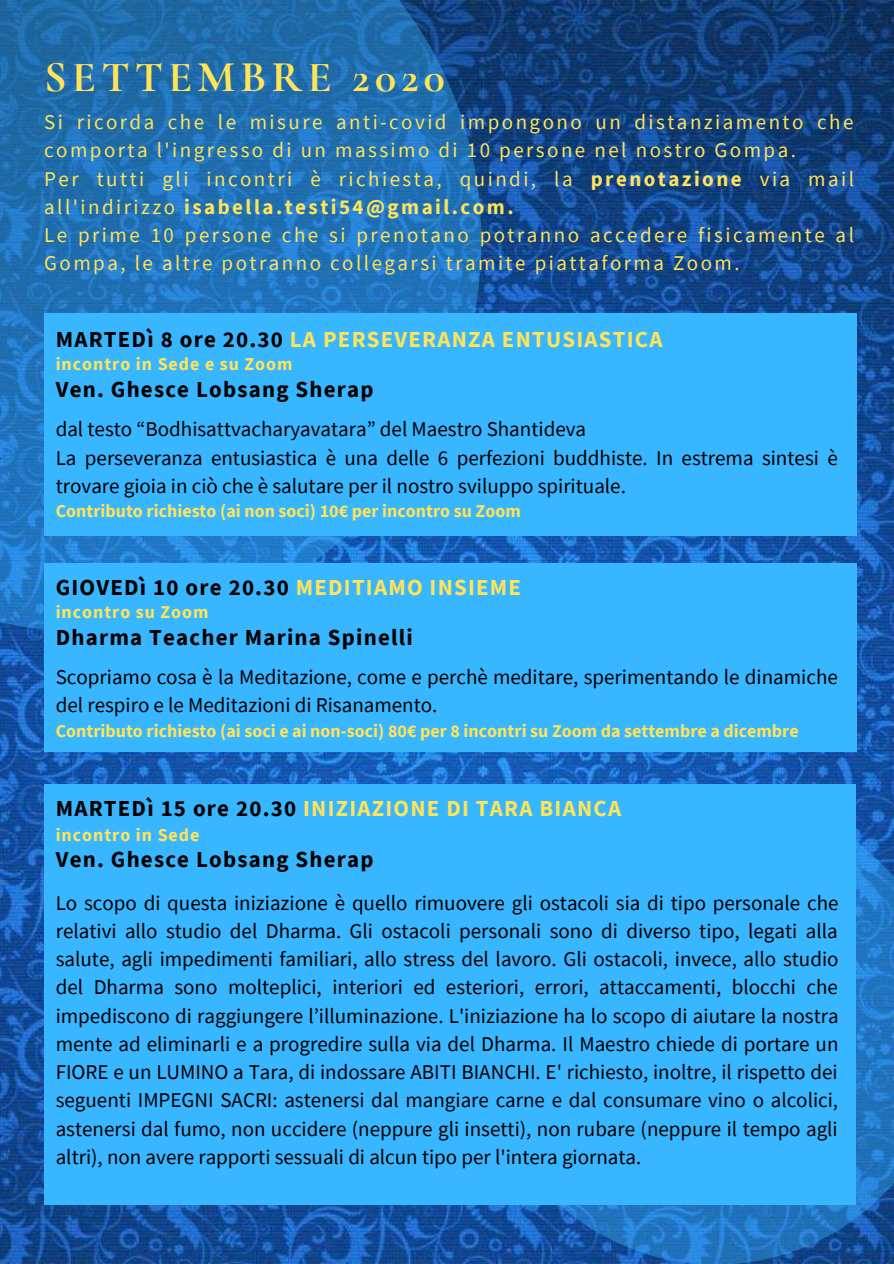
<style>
.page{position:relative;width:894px;height:1264px;background:#fff}
.page>*{position:absolute;margin:0;border:0;box-sizing:border-box;transform-origin:0 0}
.t1{font:700 43.95px "Cormorant Garamond";letter-spacing:.115em;color:#ffe459}
.t2{font:700 22.8px "Source Sans Pro";letter-spacing:.055em;color:#000}
.t3{font:700 22.8px "Source Sans Pro";letter-spacing:.055em;color:#ffe459}
.t4{font:21px/28.2px "Source Sans Pro";color:#000}
.t5{font:21px/28.2px "Source Sans Pro";letter-spacing:.115em;color:#ffe459}
.t6{font:700 18px "Source Sans Pro";color:#ffe459}
.t7{font:700 18px "Source Sans Pro";letter-spacing:.05em;color:#ffe459}
.s1{font-weight:700}
.s2{color:#000}
.s3{color:#ffe459}
</style>
<div class="page">
<img style="left:0;top:0;width:893px;height:1263px">
<svg style="left:481px;top:795px;width:412px;height:468px;background:#1f6dbb"></svg>
<svg style="left:0;top:0;width:481px;height:632px;background:#206fb5"></svg>
<div style="left:44px;top:313px;width:812px;height:223px;background:#38b6ff"></div>
<div style="left:44px;top:563px;width:812px;height:189px;background:#38b6ff"></div>
<div style="left:44px;top:784px;width:810px;height:420px;background:#38b6ff"></div>
<h1 class="t1" style="left:44px;top:50px;width:402px">SETTEMBRE 2020</h1>
<p class="t5" style="left:44px;top:107px;width:811px">Si ricorda che le misure anti-covid impongono un distanziamento che comporta l'ingresso di un massimo di 10 persone nel nostro Gompa.<br>Per tutti gli incontri è richiesta, quindi, la <span class="s1">prenotazione</span> via mail all'indirizzo <span class="s1">isabella.testi54@gmail.com.<br></span>Le prime 10 persone che si prenotano potranno accedere fisicamente al Gompa, le altre potranno collegarsi tramite piattaforma Zoom.</p>
<p class="t3" style="left:56px;top:325px;width:608px"><span class="s2">MARTEDì 8 ore 20.30</span> LA PERSEVERANZA ENTUSIASTICA</p>
<p class="t7" style="left:56px;top:353px;width:238px">incontro in Sede e su Zoom</p>
<p class="t2" style="left:56px;top:375px;width:319px">Ven. Ghesce Lobsang Sherap</p>
<p class="t4" style="left:56px;top:415px;width:783px">dal testo “Bodhisattvacharyavatara” del Maestro Shantideva<br>La perseveranza entusiastica è una delle 6 perfezioni buddhiste. In estrema sintesi è trovare gioia in ciò che è salutare per il nostro sviluppo spirituale.</p>
<p class="t6" style="left:56px;top:499px;width:466px">Contributo richiesto (ai non soci) 10€ per incontro su Zoom</p>
<p class="t2" style="left:56px;top:573px;width:467px">GIOVEDì 10 ore 20.30 <span class="s3">MEDITIAMO INSIEME</span></p>
<p class="t7" style="left:56px;top:600px;width:154px">incontro su Zoom</p>
<p class="t2" style="left:56px;top:623px;width:358px">Dharma Teacher Marina Spinelli</p>
<p class="t4" style="left:56px;top:662px;width:783px">Scopriamo cosa è la Meditazione, come e perchè meditare, sperimentando le dinamiche del respiro e le Meditazioni di Risanamento.</p>
<p class="t6" style="left:56px;top:718px;width:744px">Contributo richiesto (ai soci e ai non-soci) 80€ per 8 incontri su Zoom da settembre a dicembre</p>
<p class="t3" style="left:56px;top:793px;width:566px"><span class="s2">MARTEDì 15 ore 20.30</span> INIZIAZIONE DI TARA BIANCA</p>
<p class="t7" style="left:56px;top:822px;width:145px">incontro in Sede</p>
<p class="t2" style="left:56px;top:845px;width:319px">Ven. Ghesce Lobsang Sherap</p>
<p class="t4" style="left:56px;top:888px;width:784px;text-align:justify">Lo scopo di questa iniziazione è quello rimuovere gli ostacoli sia di tipo personale che relativi allo studio del Dharma. Gli ostacoli personali sono di diverso tipo, legati alla salute, agli impedimenti familiari, allo stress del lavoro. Gli ostacoli, invece, allo studio del Dharma sono molteplici, interiori ed esteriori, errori, attaccamenti, blocchi che impediscono di raggiungere l’illuminazione. L'iniziazione ha lo scopo di aiutare la nostra mente ad eliminarli e a progredire sulla via del Dharma. Il Maestro chiede di portare un FIORE e un LUMINO a Tara, di indossare ABITI BIANCHI. E' richiesto, inoltre, il rispetto dei seguenti IMPEGNI SACRI: astenersi dal mangiare carne e dal consumare vino o alcolici, astenersi dal fumo, non uccidere (neppure gli insetti), non rubare (neppure il tempo agli altri), non avere rapporti sessuali di alcun tipo per l'intera giornata.</p>
</div>
